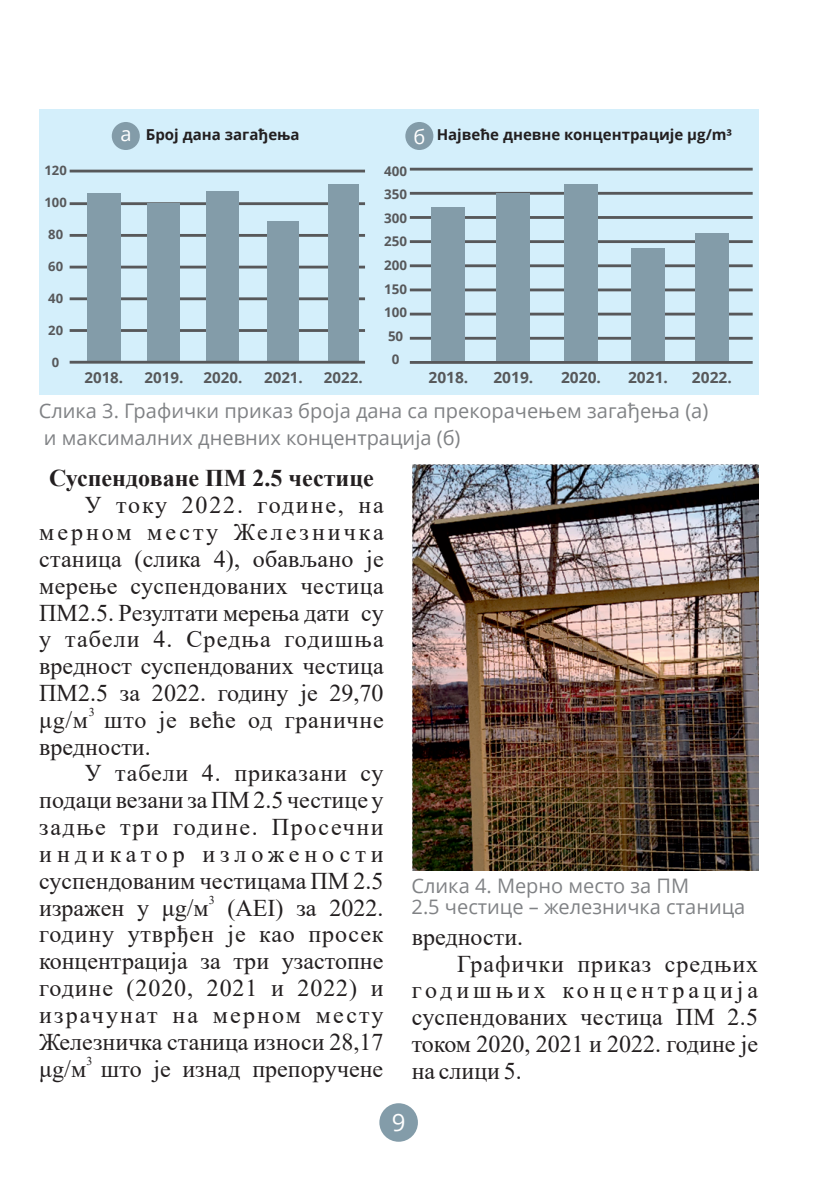
<style>
.page{position:relative;width:840px;height:1191px;background:#fff}
.page>*{position:absolute;margin:0;border:0;box-sizing:border-box;transform-origin:0 0}
.t1{font:24px/26.8px "Times New Roman";color:#231f20;text-align:justify}
.t2{font:24px/26.8px "Times New Roman";letter-spacing:.03em;color:#231f20}
.t3{font:700 24px "Times New Roman";color:#231f20}
.t4{font:24px "Open Sans";color:#fff}
.t5{font:20px/27.2px "Open Sans";color:#808285}
.t6{font:700 15.6px "Open Sans";color:#57585a}
.t7{font:700 15.2px "Open Sans";color:#57585a}
.t8{font:700 15px "Open Sans";color:#231f20}
.t9{font:700 13.4px/23.6px "Open Sans";color:#57585a;text-align:center}
.t10{font:700 13px "Open Sans";color:#57585a}
.t11{font:12px "Times New Roman";color:#231f20}
.s1{font-weight:400;font-size:20px;color:#fff}
</style>
<div class="page">
<div style="left:39px;top:109px;width:719px;height:285px;background:#d4effb"></div>
<div style="left:379px;top:1103px;width:38px;height:38px;background:#839ca9;border-radius:50%"></div>
<hr style="left:409px;top:168px;width:343px;height:3px;background:#57585a">
<hr style="left:409px;top:192px;width:343px;height:3px;background:#57585a">
<hr style="left:409px;top:216px;width:343px;height:3px;background:#57585a">
<hr style="left:409px;top:240px;width:343px;height:3px;background:#57585a">
<hr style="left:409px;top:264px;width:343px;height:3px;background:#57585a">
<hr style="left:409px;top:288px;width:343px;height:3px;background:#57585a">
<hr style="left:409px;top:313px;width:343px;height:2px;background:#57585a">
<hr style="left:409px;top:337px;width:343px;height:3px;background:#57585a">
<div style="left:431px;top:207px;width:34px;height:155px;background:#839ca9"></div>
<div style="left:496px;top:193px;width:34px;height:169px;background:#839ca9"></div>
<div style="left:563px;top:184px;width:34px;height:178px;background:#839ca9"></div>
<div style="left:630px;top:248px;width:34px;height:115px;background:#839ca9"></div>
<div style="left:694px;top:234px;width:34px;height:129px;background:#839ca9"></div>
<hr style="left:409px;top:361px;width:343px;height:3px;background:#57585a">
<hr style="left:70px;top:202px;width:295px;height:3px;background:#57585a">
<hr style="left:70px;top:234px;width:295px;height:3px;background:#57585a">
<hr style="left:70px;top:266px;width:295px;height:2px;background:#57585a">
<hr style="left:70px;top:297px;width:295px;height:3px;background:#57585a">
<hr style="left:70px;top:329px;width:295px;height:3px;background:#57585a">
<hr style="left:70px;top:170px;width:295px;height:2px;background:#57585a">
<div style="left:87px;top:194px;width:33px;height:168px;background:#839ca9"></div>
<div style="left:148px;top:204px;width:32px;height:158px;background:#839ca9"></div>
<div style="left:207px;top:191px;width:32px;height:171px;background:#839ca9"></div>
<div style="left:267px;top:221px;width:32px;height:141px;background:#839ca9"></div>
<div style="left:328px;top:184px;width:30px;height:178px;background:#839ca9"></div>
<hr style="left:70px;top:361px;width:295px;height:2px;background:#57585a">
<div style="left:112px;top:122px;width:28px;height:28px;background:#839ca9;border-radius:50%"></div>
<div style="left:405px;top:122px;width:28px;height:28px;background:#839ca9;border-radius:50%"></div>
<img style="left:412px;top:464px;width:346px;height:406px">
<p class="t10" style="left:44px;top:165px;width:24px">120</p>
<p class="t10" style="left:44px;top:197px;width:24px">100</p>
<p class="t10" style="left:48px;top:229px;width:16px">80</p>
<p class="t10" style="left:48px;top:261px;width:16px">60</p>
<p class="t10" style="left:48px;top:293px;width:16px">40</p>
<p class="t10" style="left:48px;top:325px;width:16px">20</p>
<p class="t10" style="left:52px;top:357px;width:9px">0</p>
<p class="t8" style="left:120px;top:128px;width:180px"><span class="s1">а</span> Број дана загађења</p>
<p class="t8" style="left:413px;top:128px;width:320px"><span class="s1">б</span> Највеће дневне концентрације µg/m³</p>
<p class="t9" style="left:384px;top:160px;width:24px">400<br>350<br>300<br>250<br>200<br>150<br>100<br>50<br>0</p>
<p class="t6" style="left:428px;top:371px;width:41px">2018.</p>
<p class="t6" style="left:493px;top:371px;width:41px">2019.</p>
<p class="t6" style="left:561px;top:371px;width:41px">2020.</p>
<p class="t6" style="left:627px;top:371px;width:41px">2021.</p>
<p class="t6" style="left:691px;top:371px;width:41px">2022.</p>
<p class="t7" style="left:84px;top:371px;width:40px">2018.</p>
<p class="t7" style="left:144px;top:371px;width:40px">2019.</p>
<p class="t7" style="left:203px;top:371px;width:40px">2020.</p>
<p class="t7" style="left:264px;top:371px;width:40px">2021.</p>
<p class="t7" style="left:324px;top:371px;width:40px">2022.</p>
<p class="t5" style="left:39px;top:399px;width:670px">Слика 3. Графички приказ броја дана са прекорачењем загађења (а) и максималних дневних концентрација (б)</p>
<p class="t3" style="left:49px;top:470px;width:326px">Суспендоване ПМ 2.5 честице</p>
<p class="t1" style="left:39px;top:494px;width:346px;text-indent:45px">У току 2022. године, на мерном месту Железничка станица (слика 4), обављано је мерење суспендованих честица ПМ2.5. Резултати мерења дати су у табели 4. Средња годишња вредност суспендованих честица ПМ2.5 за 2022. годину је 29,70</p>
<p class="t11" style="left:89px;top:707px;width:7px">3</p>
<p class="t2" style="left:39px;top:708px;width:345px">μg/м што је веће од граничне вредности.</p>
<p class="t1" style="left:39px;top:762px;width:346px;text-indent:45px">У табели 4. приказани су подаци везани за ПМ 2.5 честице у задње три године. Просечни индикатор изложености суспендованим честицама ПМ 2.5</p>
<p class="t11" style="left:209px;top:895px;width:7px">3</p>
<p class="t1" style="left:39px;top:896px;width:346px">изражен у μg/м (AEI) за 2022. годину утврђен је као просек концентрација за три узастопне године (2020, 2021 и 2022) и израчунат на мерном месту Железничка станица износи 28,17</p>
<p class="t11" style="left:86px;top:1056px;width:7px">3</p>
<p class="t1" style="left:39px;top:1057px;width:345px">μg/м што је изнад препоручене</p>
<p class="t5" style="left:411px;top:878px;width:335px;line-height:20.2px">Слика 4. Мерно место за ПМ<br>2.5 честице – железничка станица</p>
<p class="t1" style="left:411px;top:952px;width:348px;text-indent:45px">Графички приказ средњих годишњих концентрација суспендованих честица ПМ 2.5 током 2020, 2021 и 2022. године је на слици 5.</p>
<p class="t1" style="left:411px;top:925px;width:113px">вредности.</p>
<p class="t4" style="left:391px;top:1112px;width:15px">9</p>
</div>
